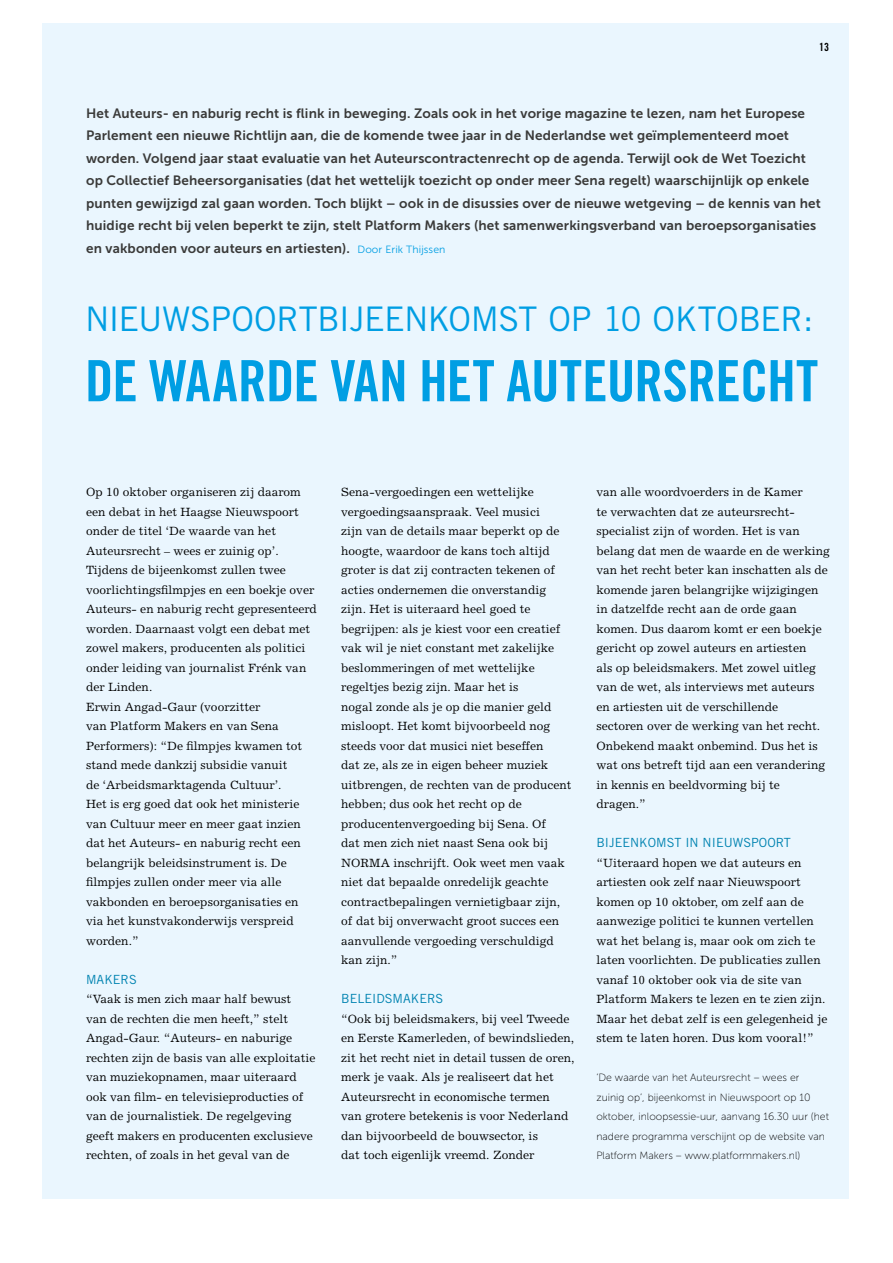
<style>
.page{position:relative;width:893px;height:1263px;background:#fff}
.page>*{position:absolute;margin:0;border:0;box-sizing:border-box;transform-origin:0 0}
.t1{font:57px "Trade Gothic Bold Cond Twenty";letter-spacing:-.01em;color:#009ee3}
.t2{font:33.9px "Trade Gothic";letter-spacing:-.02em;color:#009ee3}
.t3{font:13.5px/22.5px "Museo Sans 700";letter-spacing:.01em;color:#3a3a39}
.t4{font:12.6px "Trade Gothic";color:#0083b1}
.t5{font:12px/19.5px "Excelsior";color:#000}
.t6{font:11.25px "Trade Gothic Bold Cond Twenty";color:#000}
.t7{font:10.5px/19.5px "Museo Sans 100";color:#000}
.s1{font-family:"Museo Sans 300";font-size:10.5px;color:#009ee3}
</style>
<div class="page">
<div style="left:43px;top:23px;width:806px;height:1176px;background:#eaf6fe"></div>
<p class="t6" style="left:819px;top:40px;width:11px">13</p>
<p class="t3" style="left:86px;top:102px;width:736px">Het Auteurs- en naburig recht is flink in beweging. Zoals ook in het vorige magazine te lezen, nam het Europese Parlement een nieuwe Richtlijn aan, die de komende twee jaar in de Nederlandse wet geïmplementeerd moet worden. Volgend jaar staat evaluatie van het Auteurscontractenrecht op de agenda. Terwijl ook de Wet Toezicht op Collectief Beheersorganisaties (dat het wettelijk toezicht op onder meer Sena regelt) waarschijnlijk op enkele punten gewijzigd zal gaan worden. Toch blijkt – ook in de disussies over de nieuwe wetgeving – de kennis van het huidige recht bij velen beperkt te zijn, stelt Platform Makers (het samenwerkingsverband van beroepsorganisaties en vakbonden voor auteurs en artiesten). <span class="s1">Door Erik Thijssen</span></p>
<h2 class="t2" style="left:85px;top:298px;width:730px">NIEUWSPOORTBIJEENKOMST OP 10 OKTOBER:</h2>
<h1 class="t1" style="left:85px;top:346px;width:735px">DE WAARDE VAN HET AUTEURSRECHT</h1>
<p class="t5" style="left:86px;top:482px;width:232px">Op 10 oktober organiseren zij daarom een debat in het Haagse Nieuwspoort onder de titel ‘De waarde van het Auteursrecht – wees er zuinig op’.<br>Tijdens de bijeenkomst zullen twee voorlichtingsfilmpjes en een boekje over Auteurs- en naburig recht gepresenteerd worden. Daarnaast volgt een debat met zowel makers, producenten als politici onder leiding van journalist Frénk van der Linden.<br>Erwin Angad-Gaur (voorzitter<br>van Platform Makers en van Sena Performers): “De filmpjes kwamen tot stand mede dankzij subsidie vanuit<br>de ‘Arbeidsmarktagenda Cultuur’.<br>Het is erg goed dat ook het ministerie van Cultuur meer en meer gaat inzien dat het Auteurs- en naburig recht een belangrijk beleidsinstrument is. De filmpjes zullen onder meer via alle vakbonden en beroepsorganisaties en via het kunstvakonderwijs verspreid worden.”</p>
<p class="t4" style="left:86px;top:972px;width:52px">MAKERS</p>
<p class="t5" style="left:86px;top:989px;width:231px">“Vaak is men zich maar half bewust<br>van de rechten die men heeft,” stelt Angad-Gaur. “Auteurs- en naburige rechten zijn de basis van alle exploitatie van muziekopnamen, maar uiteraard ook van film- en televisieproducties of van de journalistiek. De regelgeving geeft makers en producenten exclusieve rechten, of zoals in het geval van de</p>
<p class="t5" style="left:341px;top:482px;width:232px">Sena-vergoedingen een wettelijke vergoedingsaanspraak. Veel musici<br>zijn van de details maar beperkt op de hoogte, waardoor de kans toch altijd groter is dat zij contracten tekenen of acties ondernemen die onverstandig zijn. Het is uiteraard heel goed te begrijpen: als je kiest voor een creatief vak wil je niet constant met zakelijke beslommeringen of met wettelijke regeltjes bezig zijn. Maar het is<br>nogal zonde als je op die manier geld misloopt. Het komt bijvoorbeeld nog steeds voor dat musici niet beseffen<br>dat ze, als ze in eigen beheer muziek uitbrengen, de rechten van de producent hebben; dus ook het recht op de producentenvergoeding bij Sena. Of<br>dat men zich niet naast Sena ook bij NORMA inschrijft. Ook weet men vaak niet dat bepaalde onredelijk geachte contractbepalingen vernietigbaar zijn, of dat bij onverwacht groot succes een aanvullende vergoeding verschuldigd kan zijn.”</p>
<p class="t4" style="left:341px;top:991px;width:103px">BELEIDSMAKERS</p>
<p class="t5" style="left:341px;top:1009px;width:235px">“Ook bij beleidsmakers, bij veel Tweede en Eerste Kamerleden, of bewindslieden, zit het recht niet in detail tussen de oren, merk je vaak. Als je realiseert dat het Auteursrecht in economische termen<br>van grotere betekenis is voor Nederland dan bijvoorbeeld de bouwsector, is<br>dat toch eigenlijk vreemd. Zonder</p>
<p class="t5" style="left:596px;top:482px;width:235px">van alle woordvoerders in de Kamer<br>te verwachten dat ze auteursrecht&shy;specialist zijn of worden. Het is van belang dat men de waarde en de werking van het recht beter kan inschatten als de komende jaren belangrijke wijzigingen in datzelfde recht aan de orde gaan komen. Dus daarom komt er een boekje gericht op zowel auteurs en artiesten<br>als op beleidsmakers. Met zowel uitleg van de wet, als interviews met auteurs en artiesten uit de verschillende<br>sectoren over de werking van het recht.<br>Onbekend maakt onbemind. Dus het is wat ons betreft tijd aan een verandering in kennis en beeldvorming bij te dragen.”</p>
<p class="t4" style="left:596px;top:835px;width:196px">BIJEENKOMST IN NIEUWSPOORT</p>
<p class="t5" style="left:596px;top:853px;width:232px">“Uiteraard hopen we dat auteurs en artiesten ook zelf naar Nieuwspoort komen op 10 oktober, om zelf aan de aanwezige politici te kunnen vertellen wat het belang is, maar ook om zich te laten voorlichten. De publicaties zullen vanaf 10 oktober ook via de site van Platform Makers te lezen en te zien zijn.<br>Maar het debat zelf is een gelegenheid je stem te laten horen. Dus kom vooral!”</p>
<p class="t7" style="left:596px;top:1068px;width:234px">‘De waarde van het Auteursrecht – wees er zuinig op’, bijeenkomst in Nieuwspoort op 10 oktober, inloopsessie-uur, aanvang 16.30 uur (het nadere programma verschijnt op de website van Platform Makers – www.platformmakers.nl)</p>
</div>
